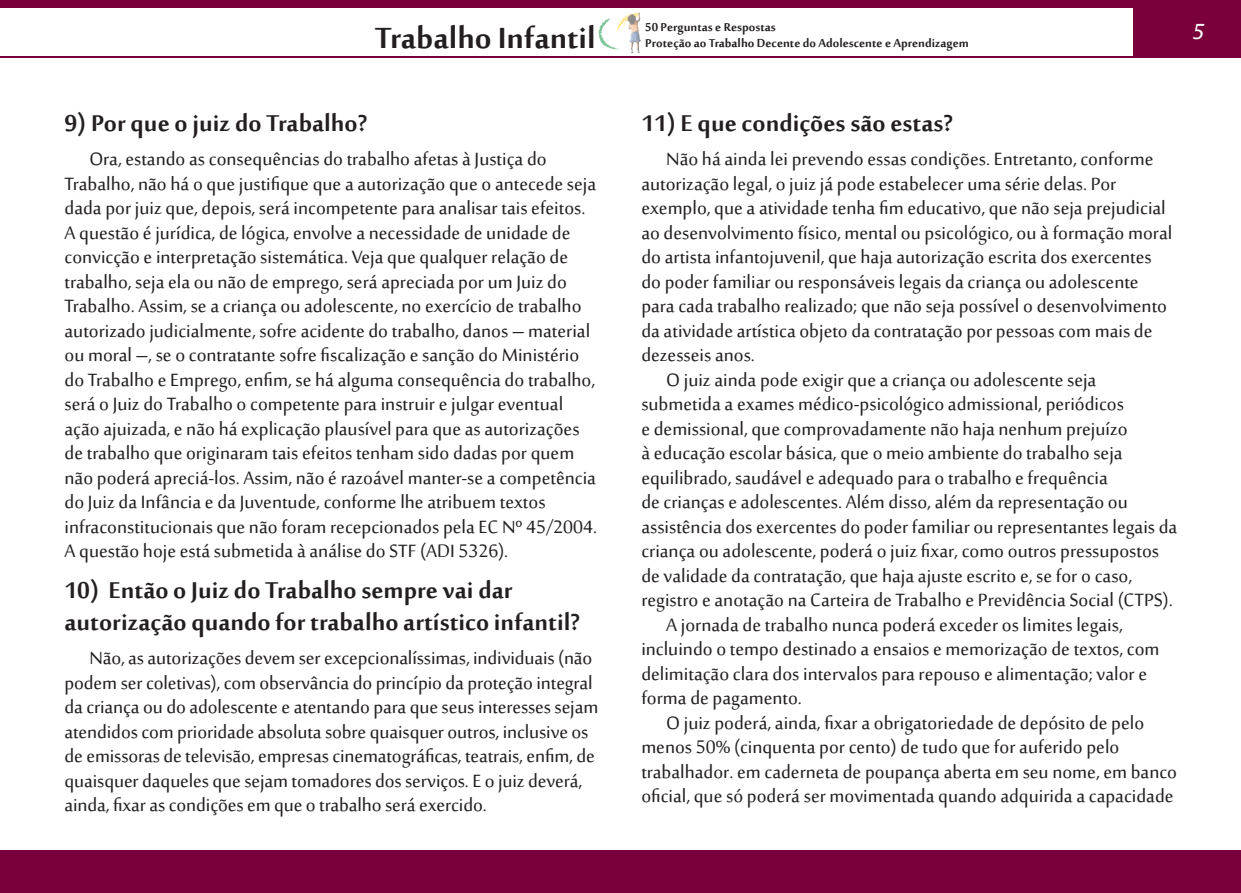
<style>
.page{position:relative;width:1241px;height:893px;background:#fff}
.page>*{position:absolute;margin:0;border:0;box-sizing:border-box;transform-origin:0 0}
.t1{font:700 40.25px "Sakkal Majalla";color:#231f20}
.Pergunta_roxo{font:700 31.5px/31.5px "Sakkal Majalla";color:#231f20}
.resposta_verde{font:24.5px/24.5px "Sakkal Majalla";color:#231f20}
.t2{font:italic 21px "Lucida Sans";color:#fff}
.t3{font:700 15.75px/17px "Sakkal Majalla";color:#231f20}
</style>
<div class="page">
<div style="left:0;top:850px;width:1240px;height:43px;background:#7a003b"></div>
<div style="left:0;top:0;width:1240px;height:7px;background:#7a003b"></div>
<div style="left:1132px;top:7px;width:108px;height:50px;background:#7a003b"></div>
<img style="left:598px;top:12px;width:43px;height:41px">
<hr style="left:0;top:57px;width:1240px;height:1px;background:#7a003b">
<h1 class="t1" style="left:375px;top:15px;width:222px">Trabalho Infantil</h1>
<p class="t3" style="left:645px;top:19px;width:325px">50 Perguntas e Respostas<br>Proteção ao Trabalho Decente do Adolescente e Aprendizagem</p>
<p class="t2" style="left:1190px;top:20px;width:15px">5</p>
<p class="Pergunta_roxo" style="left:64px;top:109px;width:304px">9) Por que o juiz do Trabalho?</p>
<p class="resposta_verde" style="left:64px;top:148px;width:534px;text-indent:25px">Ora, estando as consequências do trabalho afetas à Justiça do Trabalho, não há o que justifique que a autorização que o antecede seja dada por juiz que, depois, será incompetente para analisar tais efeitos.<br>A questão é jurídica, de lógica, envolve a necessidade de unidade de convicção e interpretação sistemática. Veja que qualquer relação de trabalho, seja ela ou não de emprego, será apreciada por um Juiz do Trabalho. Assim, se a criança ou adolescente, no exercício de trabalho autorizado judicialmente, sofre acidente do trabalho, danos – material ou moral –, se o contratante sofre fiscalização e sanção do Ministério do Trabalho e Emprego, enfim, se há alguma consequência do trabalho, será o Juiz do Trabalho o competente para instruir e julgar eventual ação ajuizada, e não há explicação plausível para que as autorizações de trabalho que originaram tais efeitos tenham sido dadas por quem não poderá apreciá-los. Assim, não é razoável manter-se a competência do Juiz da Infância e da Juventude, conforme lhe atribuem textos infraconstitucionais que não foram recepcionados pela EC Nº 45/2004.<br>A questão hoje está submetida à análise do STF (ADI 5326).</p>
<p class="Pergunta_roxo" style="left:64px;top:577px;width:516px">10) Então o Juiz do Trabalho sempre vai dar autorização quando for trabalho artístico infantil?</p>
<p class="resposta_verde" style="left:64px;top:647px;width:535px;text-indent:25px">Não, as autorizações devem ser excepcionalíssimas, individuais (não podem ser coletivas), com observância do princípio da proteção integral da criança ou do adolescente e atentando para que seus interesses sejam atendidos com prioridade absoluta sobre quaisquer outros, inclusive os de emissoras de televisão, empresas cinematográficas, teatrais, enfim, de quaisquer daqueles que sejam tomadores dos serviços. E o juiz deverá, ainda, fixar as condições em que o trabalho será exercido.</p>
<p class="Pergunta_roxo" style="left:641px;top:109px;width:313px">11) E que condições são estas?</p>
<p class="resposta_verde" style="left:641px;top:148px;width:532px;text-indent:25px">Não há ainda lei prevendo essas condições. Entretanto, conforme autorização legal, o juiz já pode estabelecer uma série delas. Por exemplo, que a atividade tenha fim educativo, que não seja prejudicial ao desenvolvimento físico, mental ou psicológico, ou à formação moral do artista infantojuvenil, que haja autorização escrita dos exercentes do poder familiar ou responsáveis legais da criança ou adolescente para cada trabalho realizado; que não seja possível o desenvolvimento da atividade artística objeto da contratação por pessoas com mais de dezesseis anos.</p>
<p class="resposta_verde" style="left:641px;top:369px;width:537px;text-indent:25px">O juiz ainda pode exigir que a criança ou adolescente seja submetida a exames médico-psicológico admissional, periódicos<br>e demissional, que comprovadamente não haja nenhum prejuízo<br>à educação escolar básica, que o meio ambiente do trabalho seja equilibrado, saudável e adequado para o trabalho e frequência<br>de crianças e adolescentes. Além disso, além da representação ou assistência dos exercentes do poder familiar ou representantes legais da criança ou adolescente, poderá o juiz fixar, como outros pressupostos de validade da contratação, que haja ajuste escrito e, se for o caso, registro e anotação na Carteira de Trabalho e Previdência Social (CTPS).</p>
<p class="resposta_verde" style="left:641px;top:614px;width:519px;text-indent:25px">A jornada de trabalho nunca poderá exceder os limites legais, incluindo o tempo destinado a ensaios e memorização de textos, com delimitação clara dos intervalos para repouso e alimentação; valor e forma de pagamento.</p>
<p class="resposta_verde" style="left:641px;top:712px;width:537px;text-indent:25px">O juiz poderá, ainda, fixar a obrigatoriedade de depósito de pelo menos 50% (cinquenta por cento) de tudo que for auferido pelo trabalhador. em caderneta de poupança aberta em seu nome, em banco oficial, que só poderá ser movimentada quando adquirida a capacidade</p>
</div>
